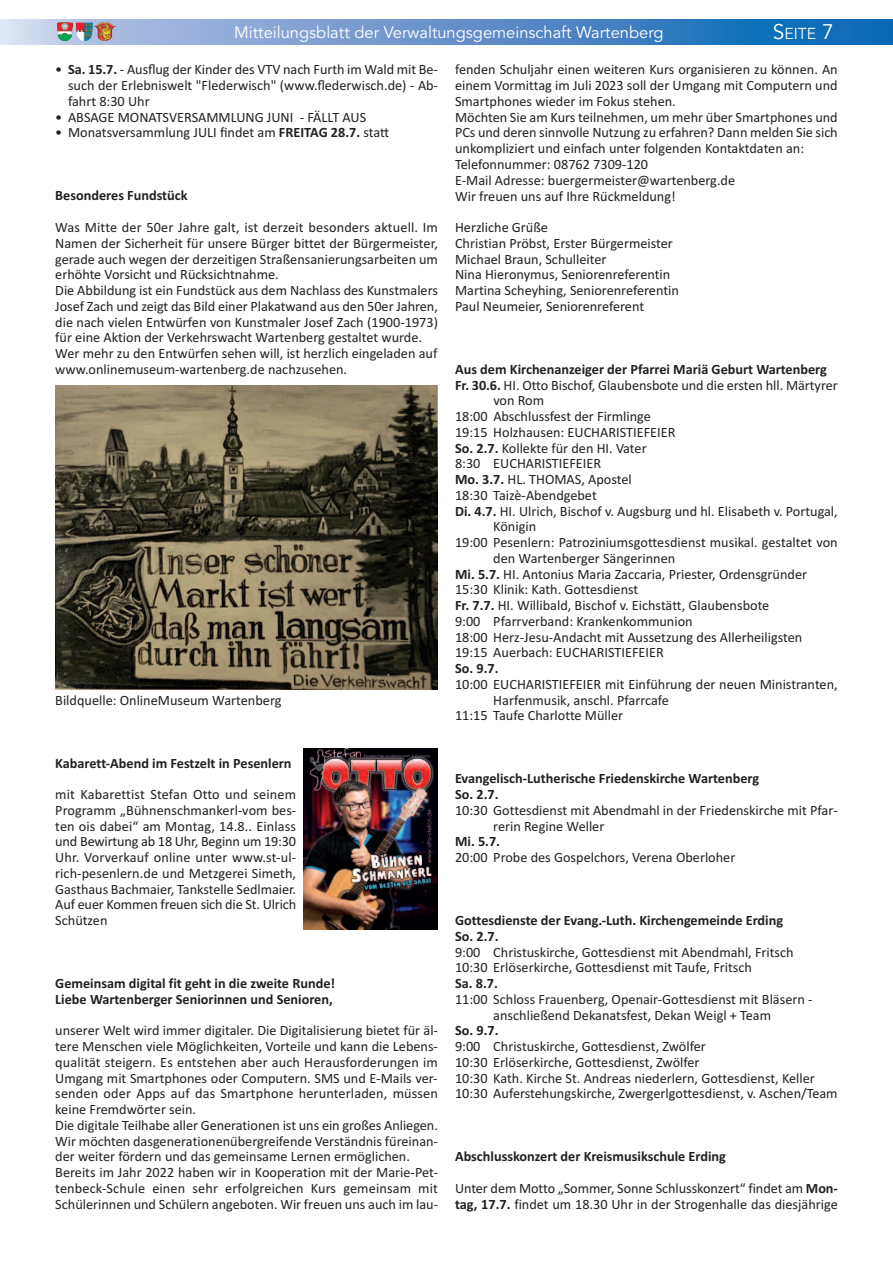
<style>
.page{position:relative;width:893px;height:1263px;background:#fff}
.page>*{position:absolute;margin:0;border:0;box-sizing:border-box;transform-origin:0 0}
.t1{font:16.5px "Avenir";color:#fff}
.t2{font:15.75px "Avenir";color:#fff}
.t3{font:14.25px/15.8px "Calibri";color:#231f20}
.t4{font:700 14.25px/15.8px "Calibri";color:#231f20}
.s1{font-size:21px}
.s2{font-weight:700}
</style>
<div class="page">
<svg style="left:0;top:19px;width:893px;height:26px;background:#6093cb"></svg>
<img style="left:76px;top:22px;width:40px;height:19px">
<img style="left:57px;top:22px;width:16px;height:19px">
<img style="left:304px;top:748px;width:134px;height:182px">
<img style="left:55px;top:386px;width:383px;height:304px">
<p class="t1" style="left:234px;top:22px;width:431px">Mitteilungsblatt der Verwaltungsgemeinschaft Wartenberg</p>
<p class="t2" style="left:773px;top:24px;width:63px"><span class="s1">S</span>EITE <span class="s1">7</span></p>
<p class="t3" style="left:68px;top:62px;width:371px;text-align:justify;text-indent:-13px">• <span class="s2">Sa. 15.7.</span> - Ausflug der Kinder des VTV nach Furth im Wald mit Be&shy;such der Erlebniswelt "Flederwisch" (www.flederwisch.de) - Ab&shy;fahrt 8:30 Uhr</p>
<p class="t3" style="left:55px;top:109px;width:312px">• ABSAGE MONATSVERSAMMLUNG JUNI - FÄLLT AUS</p>
<p class="t3" style="left:55px;top:125px;width:335px">• Monatsversammlung JULI findet am <span class="s2">FREITAG 28.7.</span> statt</p>
<p class="t3" style="left:455px;top:62px;width:384px">fenden Schuljahr einen weiteren Kurs organisieren zu können. An einem Vormittag im Juli 2023 soll der Umgang mit Computern und Smartphones wieder im Fokus stehen.<br>Möchten Sie am Kurs teilnehmen, um mehr ub̈ er Smartphones und PCs und deren sinnvolle Nutzung zu erfahren? Dann melden Sie sich unkompliziert und einfach unter folgenden Kontaktdaten an:<br>Telefonnummer: 08762 7309-120<br>E-Mail Adresse: buergermeister@wartenberg.de<br>Wir freuen uns auf Ihre Rückmeldung!</p>
<p class="t3" style="left:455px;top:219px;width:225px">Herzliche Grüße<br>Christian Pröbst, Erster Bürgermeister Michael Braun, Schulleiter<br>Nina Hieronymus, Seniorenreferentin Martina Scheyhing, Seniorenreferentin Paul Neumeier, Seniorenreferent</p>
<p class="t4" style="left:55px;top:188px;width:134px">Besonderes Fundstück</p>
<p class="t3" style="left:55px;top:219px;width:384px">Was Mitte der 50er Jahre galt, ist derzeit besonders aktuell. Im Namen der Sicherheit für unsere Bürger bittet der Bürgermeister, gerade auch wegen der derzeitigen Straßensanierungsarbeiten um erhöhte Vorsicht und Rücksichtnahme.<br>Die Abbildung ist ein Fundstück aus dem Nachlass des Kunstmalers Josef Zach und zeigt das Bild einer Plakatwand aus den 50er Jahren, die nach vielen Entwürfen von Kunstmaler Josef Zach (1900-1973) für eine Aktion der Verkehrswacht Wartenberg gestaltet wurde.<br>Wer mehr zu den Entwürfen sehen will, ist herzlich eingeladen auf www.onlinemuseum-wartenberg.de nachzusehen.</p>
<p class="t4" style="left:455px;top:361px;width:373px">Aus dem Kirchenanzeiger der Pfarrei Mariä Geburt Wartenberg</p>
<p class="t3" style="left:455px;top:377px;width:384px"><span class="s2">Fr. 30.6.</span> HI. Otto Bischof, Glaubensbote und die ersten hll. Märtyrer</p>
<p class="t3" style="left:493px;top:392px;width:52px">von Rom</p>
<p class="t3" style="left:455px;top:408px;width:197px">18:00 Abschlussfest der Firmlinge</p>
<p class="t3" style="left:455px;top:424px;width:222px">19:15 Holzhausen: EUCHARISTIEFEIER</p>
<p class="t3" style="left:455px;top:440px;width:193px"><span class="s2">So. 2.7.</span> Kollekte für den HI. Vater</p>
<p class="t3" style="left:455px;top:455px;width:148px">8:30 EUCHARISTIEFEIER</p>
<p class="t3" style="left:455px;top:471px;width:178px"><span class="s2">Mo. 3.7.</span> HL. THOMAS, Apostel</p>
<p class="t3" style="left:455px;top:487px;width:143px">18:30 Taizè-Abendgebet</p>
<p class="t3" style="left:455px;top:503px;width:384px"><span class="s2">Di. 4.7.</span> HI. Ulrich, Bischof v. Augsburg und hl. Elisabeth v. Portugal,</p>
<p class="t3" style="left:493px;top:518px;width:44px">Königin</p>
<p class="t3" style="left:455px;top:534px;width:384px">19:00 Pesenlern: Patroziniumsgottesdienst musikal. gestaltet von</p>
<p class="t3" style="left:493px;top:550px;width:184px">den Wartenberger Sängerinnen</p>
<p class="t3" style="left:455px;top:566px;width:354px"><span class="s2">Mi. 5.7.</span> HI. Antonius Maria Zaccaria, Priester, Ordensgründer</p>
<p class="t3" style="left:455px;top:581px;width:185px">15:30 Klinik: Kath. Gottesdienst</p>
<p class="t3" style="left:455px;top:597px;width:316px"><span class="s2">Fr. 7.7.</span> HI. Willibald, Bischof v. Eichstätt, Glaubensbote</p>
<p class="t3" style="left:455px;top:613px;width:239px">9:00 Pfarrverband: Krankenkommunion</p>
<p class="t3" style="left:455px;top:629px;width:349px">18:00 Herz-Jesu-Andacht mit Aussetzung des Allerheiligsten</p>
<p class="t3" style="left:455px;top:644px;width:210px">19:15 Auerbach: EUCHARISTIEFEIER</p>
<p class="t4" style="left:455px;top:660px;width:45px">So. 9.7.</p>
<p class="t3" style="left:455px;top:676px;width:384px">10:00 EUCHARISTIEFEIER mit Einführung der neuen Ministranten,</p>
<p class="t3" style="left:493px;top:692px;width:177px">Harfenmusik, anschl. Pfarrcafe</p>
<p class="t3" style="left:455px;top:707px;width:170px">11:15 Taufe Charlotte Müller</p>
<p class="t3" style="left:55px;top:692px;width:228px">Bildquelle: OnlineMuseum Wartenberg</p>
<p class="t4" style="left:55px;top:755px;width:238px">Kabarett-Abend im Festzelt in Pesenlern</p>
<p class="t3" style="left:55px;top:786px;width:242px;text-align:justify">mit Kabarettist Stefan Otto und seinem Programm „Bühnenschmankerl-vom bes&shy;ten ois dabei“ am Montag, 14.8.. Einlass und Bewirtung ab 18 Uhr, Beginn um 19:30<br>Uhr. Vorverkauf online unter www.st-ul&shy;rich-pesenlern.de und Metzgerei Simeth, Gasthaus Bachmaier, Tankstelle Sedlmaier.<br>Auf euer Kommen freuen sich die St. Ulrich Schützen</p>
<p class="t4" style="left:55px;top:975px;width:281px">Gemeinsam digital fit geht in die zweite Runde!<br>Liebe Wartenberger Seniorinnen und Senioren,</p>
<p class="t3" style="left:55px;top:1022px;width:384px">unserer Welt wird immer digitaler. Die Digitalisierung bietet für äl&shy;tere Menschen viele Möglichkeiten, Vorteile und kann die Lebens&shy;qualität steigern. Es entstehen aber auch Herausforderungen im Umgang mit Smartphones oder Computern. SMS und E-Mails ver&shy;senden oder Apps auf das Smartphone herunterladen, müssen keine Fremdwörter sein.<br>Die digitale Teilhabe aller Generationen ist uns ein großes Anliegen.<br>Wir möchten dasgenerationenub̈ ergreifende Verständnis fur̈einan&shy;der weiter fördern und das gemeinsame Lernen ermöglichen.<br>Bereits im Jahr 2022 haben wir in Kooperation mit der Marie-Pet&shy;tenbeck-Schule einen sehr erfolgreichen Kurs gemeinsam mit Schul̈erinnen und Schul̈ern angeboten. Wir freuen uns auch im lau-</p>
<p class="t4" style="left:455px;top:770px;width:306px">Evangelisch-Lutherische Friedenskirche Wartenberg<br>So. 2.7.</p>
<p class="t3" style="left:493px;top:802px;width:346px;text-indent:-38px">10:30 Gottesdienst mit Abendmahl in der Friedenskirche mit Pfar&shy;rerin Regine Weller</p>
<p class="t4" style="left:455px;top:833px;width:47px">Mi. 5.7.</p>
<p class="t3" style="left:455px;top:849px;width:282px">20:00 Probe des Gospelchors, Verena Oberloher</p>
<p class="t4" style="left:455px;top:912px;width:330px">Gottesdienste der Evang.-Luth. Kirchengemeinde Erding<br>So. 2.7.</p>
<p class="t3" style="left:455px;top:944px;width:340px">9:00 Christuskirche, Gottesdienst mit Abendmahl, Fritsch<br>10:30 Erlöserkirche, Gottesdienst mit Taufe, Fritsch</p>
<p class="t4" style="left:455px;top:975px;width:44px">Sa. 8.7.</p>
<p class="t3" style="left:455px;top:991px;width:359px;text-align:center">11:00 Schloss Frauenberg, Openair-Gottesdienst mit Bläsern - anschließend Dekanatsfest, Dekan Weigl + Team</p>
<p class="t4" style="left:455px;top:1022px;width:45px">So. 9.7.</p>
<p class="t3" style="left:455px;top:1038px;width:384px">9:00 Christuskirche, Gottesdienst, Zwölfer<br>10:30 Erlöserkirche‚ Gottesdienst‚ Zwölfer<br>10:30 Kath. Kirche St. Andreas niederlern‚ Gottesdienst‚ Keller 10:30 Auferstehungskirche‚ Zwergerlgottesdienst‚ v. Aschen/Team</p>
<p class="t4" style="left:455px;top:1148px;width:272px">Abschlusskonzert der Kreismusikschule Erding</p>
<p class="t3" style="left:455px;top:1180px;width:384px">Unter dem Motto „Sommer, Sonne Schlusskonzert“ findet am <span class="s2">Mon&shy;tag, 17.7.</span> findet um 18.30 Uhr in der Strogenhalle das diesjährige</p>
</div>
